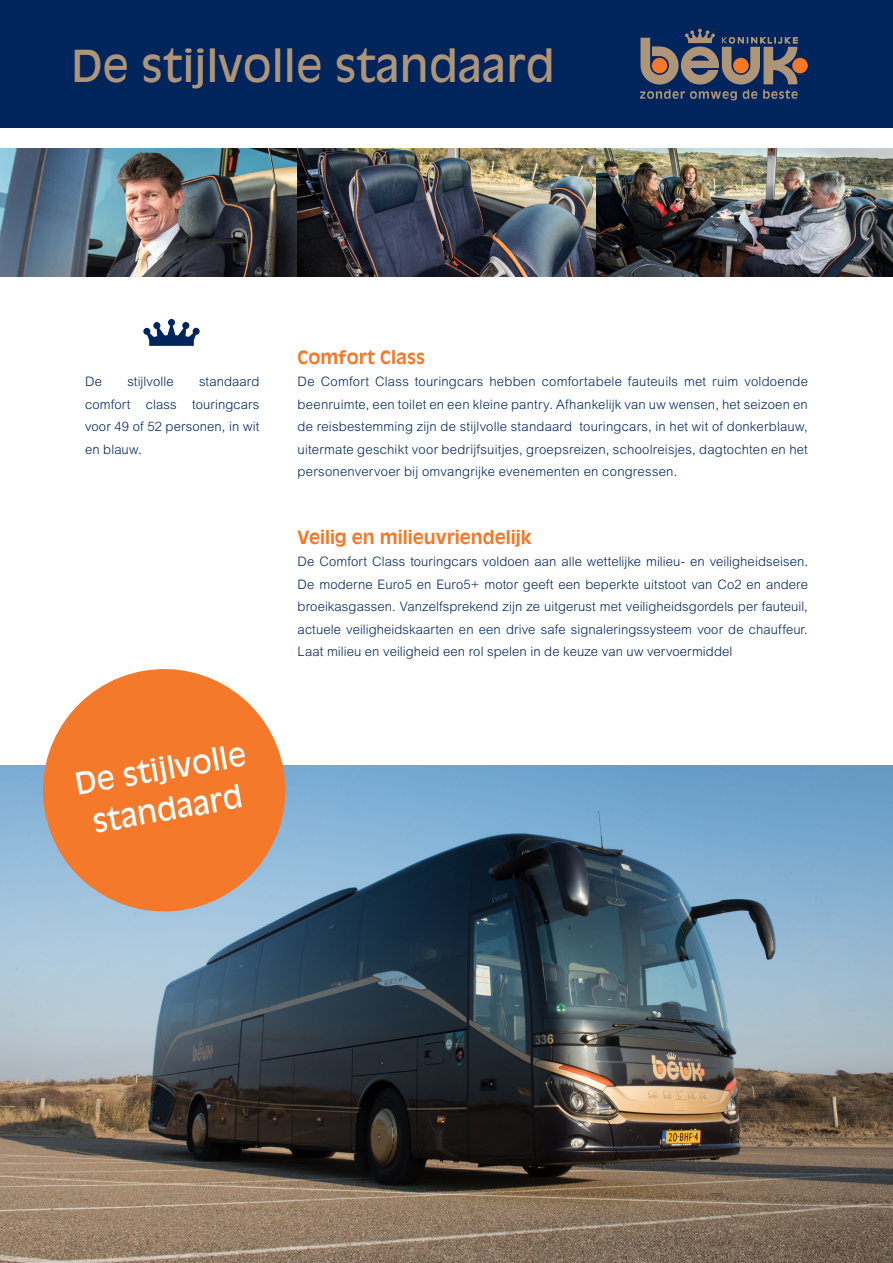
<style>
.page{position:relative;width:893px;height:1263px;background:#fff}
.page>*{position:absolute;margin:0;border:0;box-sizing:border-box;transform-origin:0 0}
.t1{font:43.5px "Antique Olive";color:#ae9577}
.t2{font:30px "Antique Olive";color:#fff}
.t3{font:700 18px "Antique Olive";color:#f4792a}
.t4{font:300 13.05px/22.5px "Arial MT Std";letter-spacing:.01em;color:#00255d;text-align:justify}
</style>
<div class="page">
<img style="left:0;top:149px;width:893px;height:127px">
<img style="left:0;top:765px;width:893px;height:498px">
<div style="left:0;top:0;width:893px;height:128px;background:#00255d"></div>
<svg style="left:143px;top:319px;width:57px;height:27px"></svg>
<svg style="left:33px;top:669px;width:262px;height:252px;background:#e59664"></svg>
<div style="left:792px;top:58px;width:16px;height:15px;background:#f4792a;border-radius:50%"></div>
<svg style="left:640px;top:29px;width:158px;height:71px"></svg>
<p class="t1" style="left:71px;top:40px;width:485px">De stijlvolle standaard</p>
<p class="t4" style="left:85px;top:370px;width:176px;text-indent:114px">standaard comfort class touringcars voor 49 of 52 personen, in wit en blauw.</p>
<p class="t4" style="left:85px;top:370px;width:18px">De</p>
<p class="t4" style="left:127px;top:370px;width:48px">stijlvolle</p>
<p class="t2" style="left:72px;top:767px;width:175px;rotate:-10deg">De stijlvolle</p>
<p class="t2" style="left:90px;top:805px;width:153px;rotate:-10deg">standaard</p>
<p class="t3" style="left:298px;top:346px;width:129px">Comfort Class</p>
<p class="t4" style="left:298px;top:370px;width:512px">De Comfort Class touringcars hebben comfortabele fauteuils met ruim voldoende beenruimte, een toilet en een kleine pantry. Afhankelijk van uw wensen, het seizoen en de reisbestemming zijn de stijlvolle standaard touringcars, in het wit of donkerblauw, uitermate geschikt voor bedrijfsuitjes, groepsreizen, schoolreisjes, dagtochten en het personenvervoer bij omvangrijke evenementen en congressen.</p>
<p class="t3" style="left:298px;top:526px;width:236px">Veilig en milieuvriendelijk</p>
<p class="t4" style="left:298px;top:550px;width:512px">De Comfort Class touringcars voldoen aan alle wettelijke milieu- en veiligheidseisen.<br>De moderne Euro5 en Euro5+ motor geeft een beperkte uitstoot van Co2 en andere broeikasgassen. Vanzelfsprekend zijn ze uitgerust met veiligheidsgordels per fauteuil, actuele veiligheidskaarten en een drive safe signaleringssysteem voor de chauffeur.<br>Laat milieu en veiligheid een rol spelen in de keuze van uw vervoermiddel</p>
</div>
